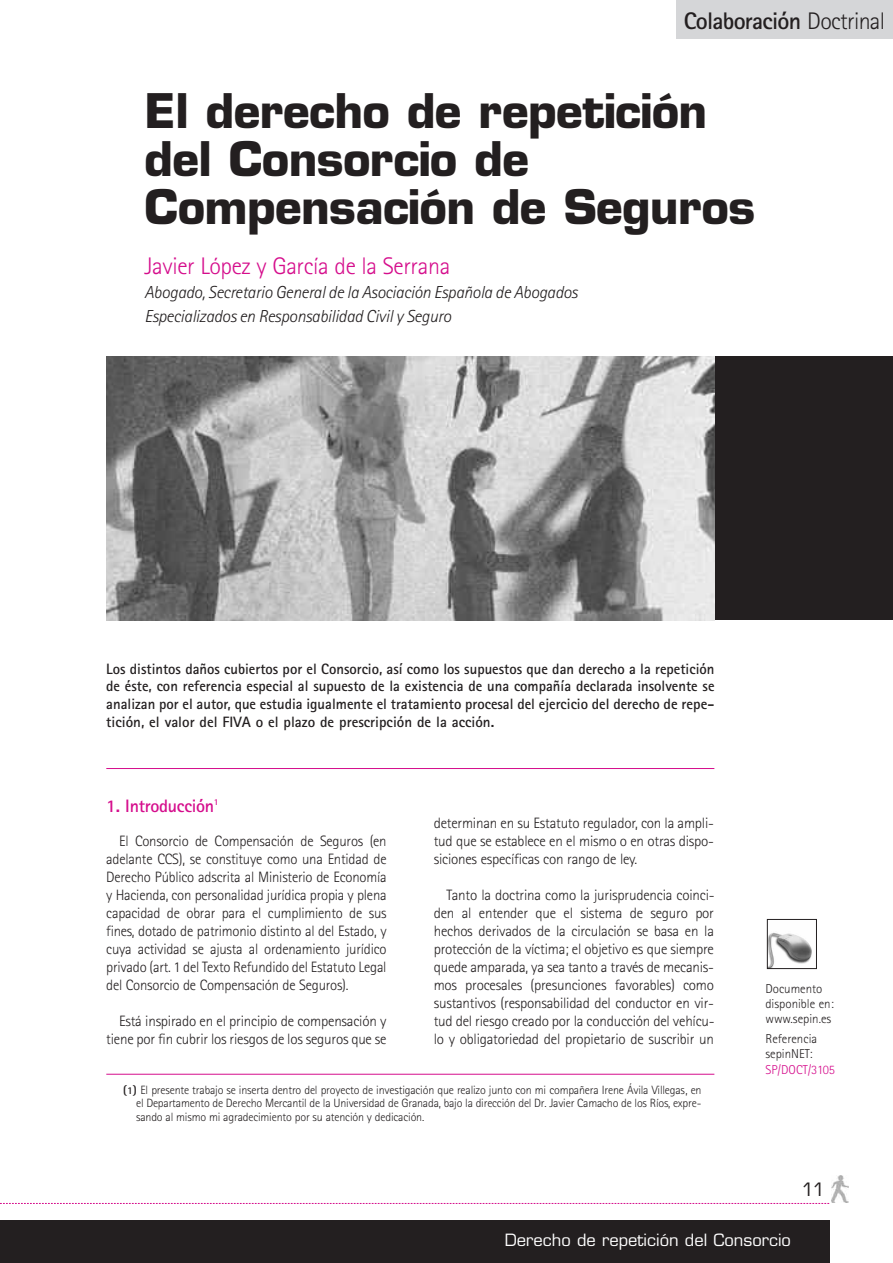
<style>
.page{position:relative;width:893px;height:1263px;background:#fff}
.page>*{position:absolute;margin:0;border:0;box-sizing:border-box;transform-origin:0 0}
.t1{font:700 46.5px/48px "Eurostile";letter-spacing:-.015em;color:#231f20}
.t2{font:300 24px "Rotis Sans Serif";letter-spacing:-.015em;color:#d50d8c}
.t3{font:700 24px "Rotis Sans Serif";letter-spacing:-.03em;color:#231f20}
.t4{font:700 18px "Rotis Sans Serif";letter-spacing:-.015em;color:#d50d8c}
.t5{font:18px "Eurostile";color:#231f20}
.t6{font:italic 300 17.4px/24px "Rotis Sans Serif";letter-spacing:-.015em;color:#231f20}
.t7{font:16.5px "Eurostile";color:#fff}
.t8{font:300 15px/18px "Rotis Sans Serif";letter-spacing:-.015em;color:#231f20;text-align:justify}
.t9{font:700 15px/17.7px "Rotis Sans Serif";color:#231f20;text-align:justify}
.t10{font:300 12.9px/15px "Rotis Sans Serif";color:#231f20}
.t11{font:300 12.9px "Rotis Sans Serif";color:#d50d8c}
.t12{font:300 12px/13.5px "Rotis Sans Serif";letter-spacing:-.015em;color:#231f20;text-align:justify}
.s1{font-weight:300}
.s2{font-weight:700}
.s3{font-weight:700;font-size:10.5px}
</style>
<div class="page">
<img style="left:832px;top:1175px;width:16px;height:28px">
<svg style="left:0;top:1203px;width:829px;height:1px"></svg>
<div style="left:0;top:1220px;width:829px;height:43px;background:#231f20"></div>
<div style="left:676px;top:0;width:217px;height:38px;background:#d5d6d8"></div>
<img style="left:769px;top:932px;width:43px;height:35px">
<div style="left:767px;top:919px;width:50px;height:50px;border:1px solid #231f20"></div>
<div style="left:714px;top:357px;width:179px;height:263px;background:#231f20"></div>
<img style="left:106px;top:356px;width:608px;height:264px">
<hr style="left:106px;top:768px;width:608px;height:1px;background:#d50d8c">
<hr style="left:106px;top:1074px;width:608px;height:1px;background:#d50d8c">
<h2 class="t3" style="left:684px;top:12px;width:203px">Colaboración <span class="s1">Doctrinal</span></h2>
<h1 class="t1" style="left:145px;top:92px;width:612px">El derecho de repetición del Consorcio de<br>Compensación de Seguros</h1>
<h2 class="t2" style="left:145px;top:257px;width:307px">Javier López y García de la Serrana</h2>
<p class="t6" style="left:145px;top:282px;width:435px">Abogado, Secretario General de la Asociación Española de Abogados<br>Especializados en Responsabilidad Civil y Seguro</p>
<p class="t9" style="left:106px;top:661px;width:610px">Los distintos daños cubiertos por el Consorcio, así como los supuestos que dan derecho a la repetición de éste, con referencia especial al supuesto de la existencia de una compañía declarada insolvente se analizan por el autor, que estudia igualmente el tratamiento procesal del ejercicio del derecho de repe&shy;tición, el valor del FIVA o el plazo de prescripción de la acción.</p>
<p class="t4" style="left:106px;top:800px;width:114px">1. Introducción<sup>1</sup></p>
<p class="t8" style="left:106px;top:833px;width:282px;text-indent:13px">El Consorcio de Compensación de Seguros (en adelante CCS), se constituye como una Entidad de Derecho Público adscrita al Ministerio de Economía y Hacienda, con personalidad jurídica propia y plena capacidad de obrar para el cumplimiento de sus fines, dotado de patrimonio distinto al del Estado, y cuya actividad se ajusta al ordenamiento jurídico privado (art. 1 del Texto Refundido del Estatuto Legal del Consorcio de Compensación de Seguros).</p>
<p class="t8" style="left:106px;top:1013px;width:282px;text-align:right">Está inspirado en el principio de compensación y tiene por fin cubrir los riesgos de los seguros que se</p>
<p class="t8" style="left:434px;top:815px;width:282px">determinan en su Estatuto regulador, con la ampli&shy;tud que se establece en el mismo o en otras dispo&shy;siciones específicas con rango de ley.</p>
<p class="t8" style="left:434px;top:887px;width:283px;text-indent:13px">Tanto la doctrina como la jurisprudencia coinci&shy;den al entender que el sistema de seguro por hechos derivados de la circulación se basa en la protección de la víctima; el objetivo es que siempre quede amparada, ya sea tanto a través de mecanis&shy;mos procesales (presunciones favorables) como sustantivos (responsabilidad del conductor en vir&shy;tud del riesgo creado por la conducción del vehícu&shy;lo y obligatoriedad del propietario de suscribir un</p>
<p class="t12" style="left:136px;top:1084px;width:567px;text-indent:-13px"><span class="s2">(</span><span class="s3">1</span><span class="s2">)</span> El presente trabajo se inserta dentro del proyecto de investigación que realizo junto con mi compañera Irene Ávila Villegas, en el Departamento de Derecho Mercantil de la Universidad de Granada, bajo la dirección del Dr. Javier Camacho de los Ríos, expre&shy;sando al mismo mi agradecimiento por su atención y dedicación.</p>
<p class="t10" style="left:765px;top:983px;width:70px">Documento disponible en: www.sepin.es</p>
<p class="t10" style="left:765px;top:1032px;width:53px">Referencia sepinNET:</p>
<p class="t11" style="left:765px;top:1065px;width:71px">SP/DOCT/3105</p>
<p class="t5" style="left:801px;top:1182px;width:25px">11</p>
<p class="t7" style="left:505px;top:1233px;width:288px">Derecho de repetición del Consorcio</p>
</div>
